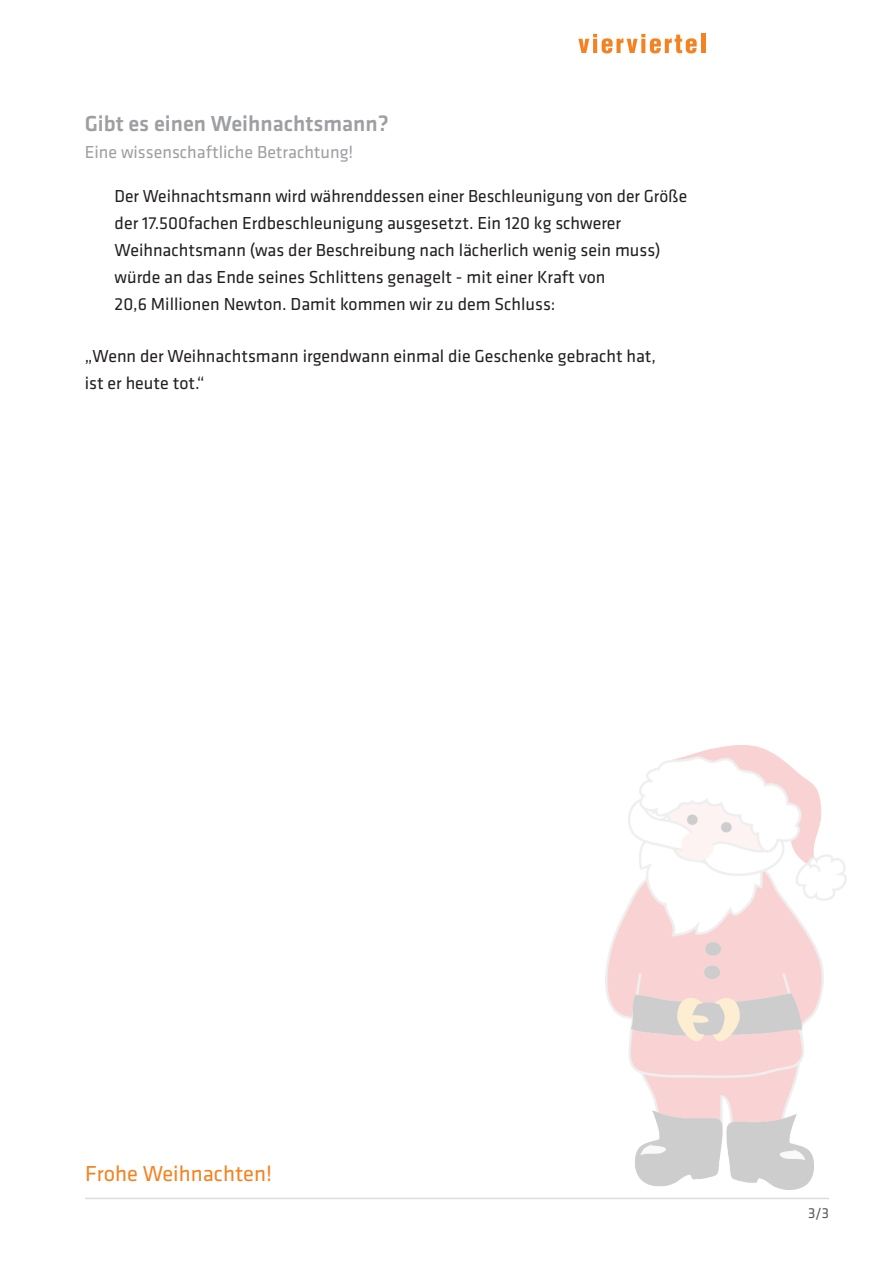
<style>
.page{position:relative;width:893px;height:1263px;background:#fff}
.page>*{position:absolute;margin:0;border:0;box-sizing:border-box;transform-origin:0 0}
.t1{font:500 22.5px "Klavika";color:#9d9fa2}
.t2{font:22.5px "Klavika";color:#f58220}
.t3{font:18px/27px "Klavika";color:#231f20}
.t4{font:18px "Klavika";color:#9d9fa2}
.t5{font:15px "Klavika";color:#57585a}
</style>
<div class="page">
<img style="left:606px;top:745px;width:241px;height:445px">
<svg style="left:578px;top:34px;width:119px;height:19px"></svg>
<hr style="left:701px;top:34px;width:4px;height:19px;background:#f58220">
<hr style="left:85px;top:1198px;width:744px;height:1px;background:#231f20">
<p class="t1" style="left:85px;top:108px;width:305px">Gibt es einen Weihnachtsmann?</p>
<p class="t4" style="left:85px;top:140px;width:270px">Eine wissenschaftliche Betrachtung!</p>
<p class="t3" style="left:115px;top:182px;width:574px">Der Weihnachtsmann wird währenddessen einer Beschleunigung von der Größe der 17.500fachen Erdbeschleunigung ausgesetzt. Ein 120 kg schwerer Weihnachtsmann (was der Beschreibung nach lächerlich wenig sein muss) würde an das Ende seines Schlittens genagelt - mit einer Kraft von<br>20,6 Millionen Newton. Damit kommen wir zu dem Schluss:</p>
<p class="t3" style="left:85px;top:342px;width:573px">„Wenn der Weihnachtsmann irgendwann einmal die Geschenke gebracht hat, ist er heute tot.“</p>
<p class="t2" style="left:85px;top:1159px;width:189px">Frohe Weihnachten!</p>
<p class="t5" style="left:808px;top:1203px;width:22px">3/3</p>
</div>
